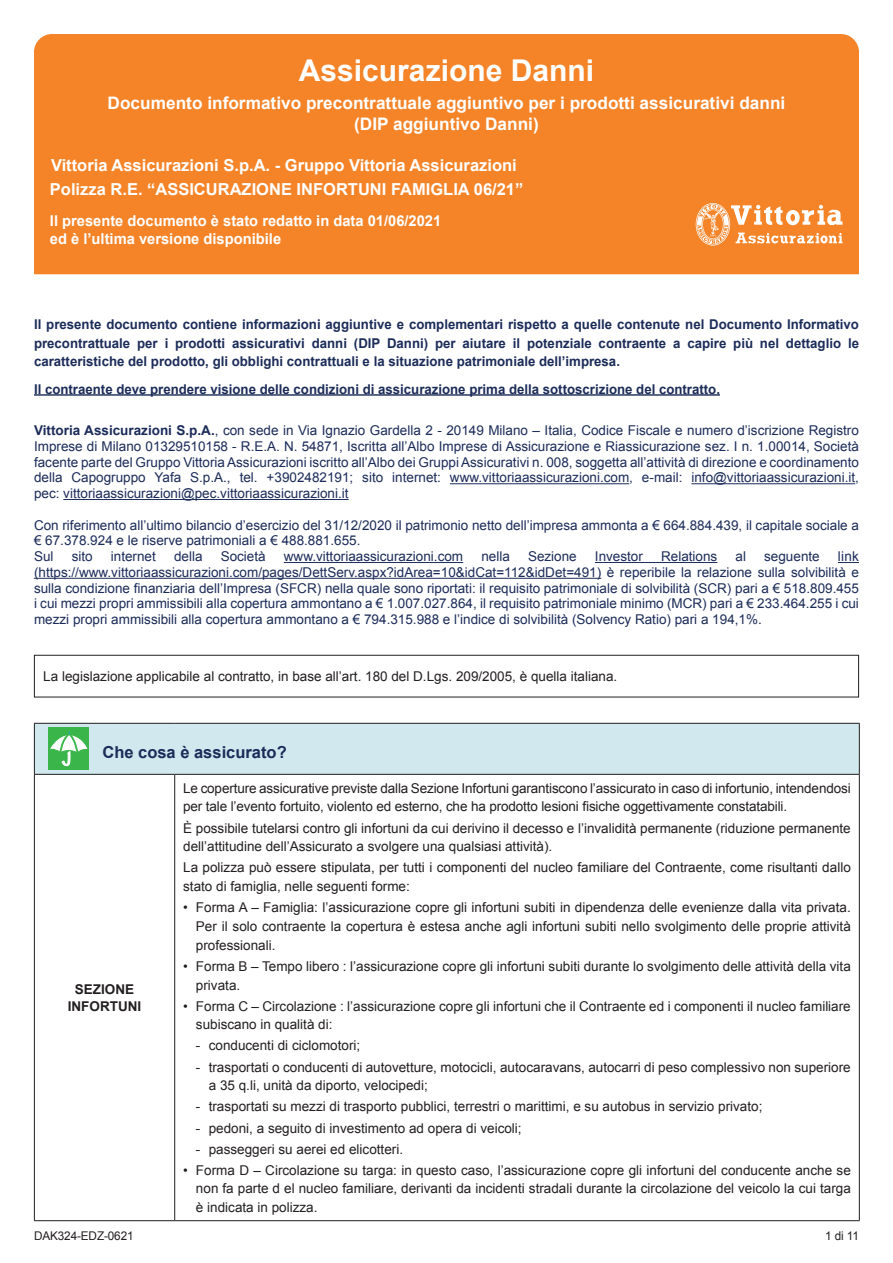
<style>
.page{position:relative;width:893px;height:1263px;background:#fff}
.page>*{position:absolute;margin:0;border:0;box-sizing:border-box;transform-origin:0 0}
.t1{font:700 30px "Arial";color:#fff}
.t2{font:700 17.25px/21px "Arial";color:#fff;text-align:center}
.t3{font:700 16.5px/23.4px "Arial";color:#fff}
.t4{font:700 16.5px "Arial";color:#1c2c59}
.t5{font:700 15px/18px "Arial";color:#fff}
.t6{font:13.5px/18.8px "Arial";color:#231f20}
.t7{font:13.5px/15.8px "Arial";color:#1c2c59;text-align:justify}
.t8{font:700 13.5px/18.8px "Arial";color:#1c2c59;text-align:justify}
.t9{font:700 13.5px/17.2px "Arial";color:#231f20;text-align:center}
.t10{font:12px "Arial";letter-spacing:-.01em;color:#231f20}
.s1{font-weight:700}
</style>
<div class="page">
<div style="left:34px;top:723px;width:825px;height:51px;background:#d0e8ee"></div>
<hr style="left:34px;top:723px;width:141px;height:1px;background:#231f20">
<hr style="left:34px;top:724px;width:1px;height:50px;background:#231f20">
<hr style="left:175px;top:723px;width:685px;height:1px;background:#231f20">
<hr style="left:859px;top:724px;width:1px;height:50px;background:#231f20">
<hr style="left:34px;top:774px;width:141px;height:1px;background:#231f20">
<hr style="left:34px;top:775px;width:1px;height:445px;background:#231f20">
<hr style="left:175px;top:774px;width:685px;height:1px;background:#231f20">
<hr style="left:174px;top:775px;width:1px;height:445px;background:#231f20">
<hr style="left:859px;top:775px;width:1px;height:445px;background:#231f20">
<hr style="left:34px;top:1220px;width:141px;height:1px;background:#231f20">
<hr style="left:175px;top:1220px;width:685px;height:1px;background:#231f20">
<div style="left:48px;top:727px;width:41px;height:43px;background:#3ab54a"></div>
<svg style="left:50px;top:731px;width:38px;height:35px"></svg>
<div style="left:34px;top:655px;width:825px;height:42px;border:1px solid #231f20"></div>
<div style="left:34px;top:34px;width:825px;height:240px;background:#f58429"></div>
<svg style="left:696px;top:203px;width:146px;height:43px"></svg>
<hr style="left:34px;top:394px;width:686px;height:2px;background:#1c2c59">
<hr style="left:450px;top:483px;width:179px;height:1px;background:#1c2c59">
<hr style="left:691px;top:483px;width:164px;height:1px;background:#1c2c59">
<hr style="left:63px;top:499px;width:286px;height:1px;background:#1c2c59">
<hr style="left:284px;top:562px;width:179px;height:1px;background:#1c2c59">
<hr style="left:595px;top:562px;width:122px;height:1px;background:#1c2c59">
<svg style="left:838px;top:562px;width:21px;height:1px"></svg>
<hr style="left:34px;top:578px;width:567px;height:1px;background:#1c2c59">
<h1 class="t1" style="left:299px;top:51px;width:297px">Assicurazione Danni</h1>
<p class="t2" style="left:108px;top:93px;width:679px">Documento informativo precontrattuale aggiuntivo per i prodotti assicurativi danni (DIP aggiuntivo Danni)</p>
<p class="t3" style="left:50px;top:155px;width:475px">Vittoria Assicurazioni S.p.A. - Gruppo Vittoria Assicurazioni<br>Polizza R.E. “ASSICURAZIONE INFORTUNI FAMIGLIA 06/21”</p>
<p class="t5" style="left:50px;top:212px;width:393px">Il presente documento è stato redatto in data 01/06/2021 ed è l’ultima versione disponibile</p>
<p class="t8" style="left:34px;top:315px;width:826px">Il presente documento contiene informazioni aggiuntive e complementari rispetto a quelle contenute nel Documento Informativo precontrattuale per i prodotti assicurativi danni (DIP Danni) per aiutare il potenziale contraente a capire più nel dettaglio le caratteristiche del prodotto, gli obblighi contrattuali e la situazione patrimoniale dell’impresa.</p>
<p class="t8" style="left:34px;top:380px;width:687px">Il contraente deve prendere visione delle condizioni di assicurazione prima della sottoscrizione del contratto.</p>
<p class="t7" style="left:34px;top:423px;width:826px"><span class="s1">Vittoria Assicurazioni S.p.A.</span>, con sede in Via Ignazio Gardella 2 - 20149 Milano – Italia, Codice Fiscale e numero d’iscrizione Registro Imprese di Milano 01329510158 - R.E.A. N. 54871, Iscritta all’Albo Imprese di Assicurazione e Riassicurazione sez. I n. 1.00014, Società facente parte del Gruppo Vittoria Assicurazioni iscritto all’Albo dei Gruppi Assicurativi n. 008, soggetta all’attività di direzione e coordinamento della Capogruppo Yafa S.p.A., tel. +3902482191; sito internet: www.vittoriaassicurazioni.com, e-mail: info@vittoriaassicurazioni.it, pec: vittoriaassicurazioni@pec.vittoriaassicurazioni.it</p>
<p class="t7" style="left:34px;top:517px;width:826px;text-align:left">Con riferimento all’ultimo bilancio d’esercizio del 31/12/2020 il patrimonio netto dell’impresa ammonta a € 664.884.439, il capitale sociale a € 67.378.924 e le riserve patrimoniali a € 488.881.655.<br>Sul</p>
<p class="t7" style="left:72px;top:549px;width:23px">sito</p>
<p class="t7" style="left:111px;top:549px;width:47px">internet</p>
<p class="t7" style="left:174px;top:549px;width:30px">della</p>
<p class="t7" style="left:221px;top:549px;width:47px">Società</p>
<p class="t7" style="left:284px;top:549px;width:181px">www.vittoriaassicurazioni.com</p>
<p class="t7" style="left:481px;top:549px;width:30px">nella</p>
<p class="t7" style="left:528px;top:549px;width:50px">Sezione</p>
<p class="t7" style="left:595px;top:549px;width:50px">Investor</p>
<p class="t7" style="left:661px;top:549px;width:58px">Relations</p>
<p class="t7" style="left:736px;top:549px;width:12px">al</p>
<p class="t7" style="left:764px;top:549px;width:57px">seguente</p>
<p class="t7" style="left:34px;top:549px;width:826px;text-indent:804px">link (https://www.vittoriaassicurazioni.com/pages/DettServ.aspx?idArea=10&amp;idCat=112&amp;idDet=491) è reperibile la relazione sulla solvibilità e sulla condizione finanziaria dell’Impresa (SFCR) nella quale sono riportati: il requisito patrimoniale di solvibilità (SCR) pari a € 518.809.455 i cui mezzi propri ammissibili alla copertura ammontano a € 1.007.027.864, il requisito patrimoniale minimo (MCR) pari a € 233.464.255 i cui mezzi propri ammissibili alla copertura ammontano a € 794.315.988 e l’indice di solvibilità (Solvency Ratio) pari a 194,1%.</p>
<p class="t6" style="left:43px;top:667px;width:576px">La legislazione applicabile al contratto, in base all’art. 180 del D.Lgs. 209/2005, è quella italiana.</p>
<p class="t4" style="left:102px;top:741px;width:186px">Che cosa è assicurato?</p>
<p class="t9" style="left:68px;top:981px;width:75px">SEZIONE<br>INFORTUNI</p>
<p class="t6" style="left:183px;top:779px;width:669px">Le coperture assicurative previste dalla Sezione Infortuni garantiscono l’assicurato in caso di infortunio, intendendosi per tale l’evento fortuito, violento ed esterno, che ha prodotto lesioni fisiche oggettivamente constatabili.</p>
<p class="t6" style="left:183px;top:818px;width:669px">È possibile tutelarsi contro gli infortuni da cui derivino il decesso e l’invalidità permanente (riduzione permanente dell’attitudine dell’Assicurato a svolgere una qualsiasi attività).</p>
<p class="t6" style="left:183px;top:858px;width:669px">La polizza può essere stipulata, per tutti i componenti del nucleo familiare del Contraente, come risultanti dallo stato di famiglia, nelle seguenti forme:</p>
<p class="t6" style="left:196px;top:898px;width:656px;text-align:justify;text-indent:-13px">• Forma A – Famiglia: l’assicurazione copre gli infortuni subiti in dipendenza delle evenienze dalla vita privata.<br>Per il solo contraente la copertura è estesa anche agli infortuni subiti nello svolgimento delle proprie attività professionali.</p>
<p class="t6" style="left:196px;top:957px;width:656px;text-indent:-13px">• Forma B – Tempo libero : l’assicurazione copre gli infortuni subiti durante lo svolgimento delle attività della vita privata.</p>
<p class="t6" style="left:196px;top:997px;width:656px;text-indent:-13px">• Forma C – Circolazione : l’assicurazione copre gli infortuni che il Contraente ed i componenti il nucleo familiare subiscano in qualità di:</p>
<p class="t6" style="left:196px;top:1036px;width:166px">- conducenti di ciclomotori;</p>
<p class="t6" style="left:209px;top:1057px;width:644px;text-indent:-13px">- trasportati o conducenti di autovetture, motocicli, autocaravans, autocarri di peso complessivo non superiore a 35 q.li, unità da diporto, velocipedi;</p>
<p class="t6" style="left:196px;top:1097px;width:568px">- trasportati su mezzi di trasporto pubblici, terrestri o marittimi, e su autobus in servizio privato;</p>
<p class="t6" style="left:196px;top:1118px;width:327px">- pedoni, a seguito di investimento ad opera di veicoli;</p>
<p class="t6" style="left:196px;top:1139px;width:209px">- passeggeri su aerei ed elicotteri.</p>
<p class="t6" style="left:196px;top:1161px;width:656px;text-align:justify;text-indent:-13px">• Forma D – Circolazione su targa: in questo caso, l’assicurazione copre gli infortuni del conducente anche se non fa parte d el nucleo familiare, derivanti da incidenti stradali durante la circolazione del veicolo la cui targa è indicata in polizza.</p>
<p class="t10" style="left:34px;top:1228px;width:101px">DAK324-EDZ-0621</p>
<p class="t10" style="left:825px;top:1228px;width:35px">1 di 11</p>
</div>
